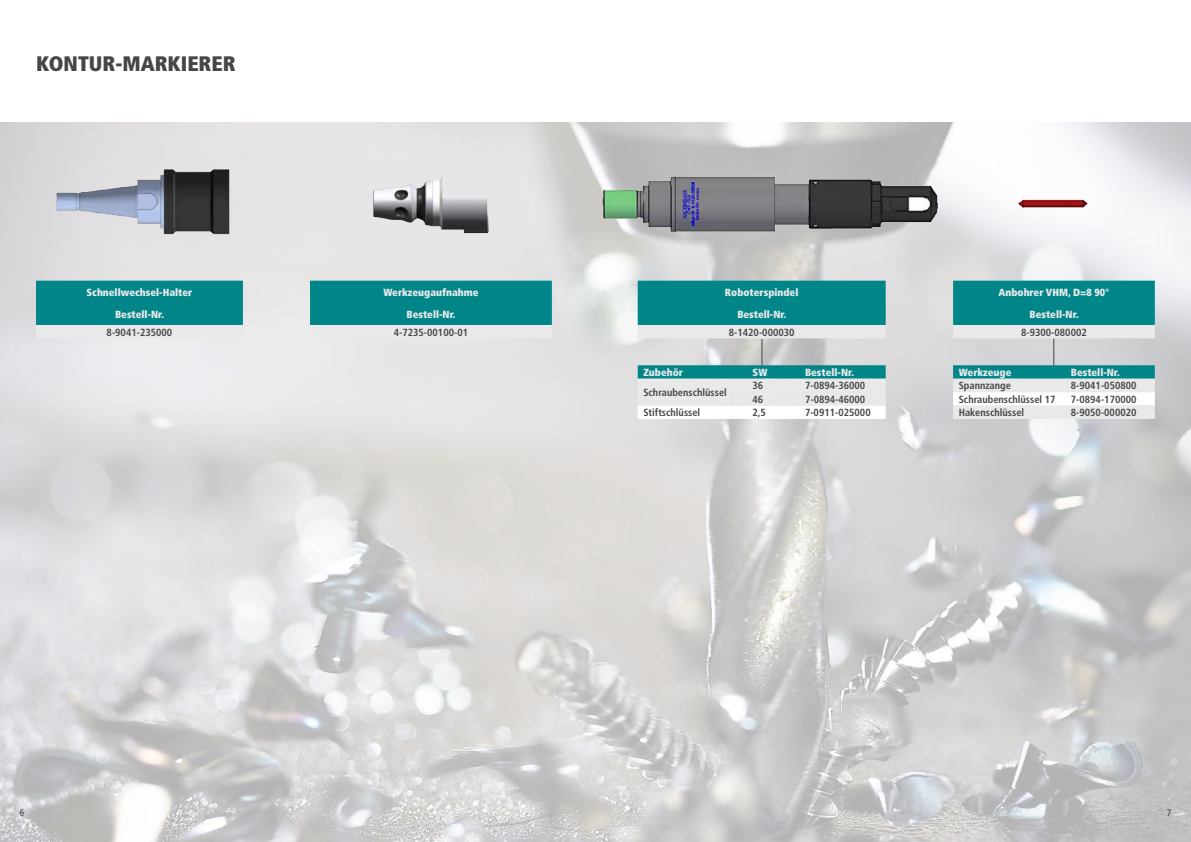
<style>
.page{position:relative;width:1191px;height:842px;background:#fff}
.page>*{position:absolute;margin:0;border:0;box-sizing:border-box;transform-origin:0 0}
.t1{font:900 condensed 21px "Frutiger LT Std";color:#464547}
.t2{font:700 condensed 10.3px "Frutiger LT Std";color:#464547}
.t3{font:900 condensed 10.3px "Frutiger LT Std";color:#e9e9ea}
.t4{font:condensed 9.5px "Frutiger LT Std";color:#464547}
</style>
<div class="page">
<img style="left:0;top:122px;width:1191px;height:720px">
<img style="left:998px;top:154px;width:95px;height:95px">
<img style="left:595px;top:155px;width:349px;height:95px">
<img style="left:360px;top:155px;width:137px;height:95px">
<img style="left:54px;top:154px;width:188px;height:95px">
<svg style="left:36px;top:281px;width:1118px;height:44px;background:#2d989b"></svg>
<svg style="left:36px;top:325px;width:1118px;height:81px;background:#d3dcde"></svg>
<svg style="left:637px;top:392px;width:517px;height:27px"></svg>
<h1 class="t1" style="left:36px;top:51px;width:201px">Kontur-Markierer</h1>
<p class="t3" style="left:86px;top:286px;width:107px">Schnellwechsel-Halter</p>
<p class="t3" style="left:383px;top:286px;width:96px">Werkzeugaufnahme</p>
<p class="t3" style="left:725px;top:286px;width:75px">Roboterspindel</p>
<p class="t3" style="left:998px;top:286px;width:112px">Anbohrer VHM, D=8 90°</p>
<p class="t3" style="left:115px;top:308px;width:51px">Bestell-Nr.</p>
<p class="t3" style="left:406px;top:308px;width:51px">Bestell-Nr.</p>
<p class="t3" style="left:737px;top:308px;width:51px">Bestell-Nr.</p>
<p class="t3" style="left:1029px;top:308px;width:51px">Bestell-Nr.</p>
<p class="t2" style="left:107px;top:326px;width:67px">8-9041-235000</p>
<p class="t2" style="left:394px;top:326px;width:76px">4-7235-00100-01</p>
<p class="t2" style="left:729px;top:326px;width:67px">8-1420-000030</p>
<p class="t2" style="left:1021px;top:326px;width:67px">8-9300-080002</p>
<p class="t3" style="left:643px;top:366px;width:41px">Zubehör</p>
<p class="t3" style="left:752px;top:366px;width:16px">SW</p>
<p class="t3" style="left:805px;top:366px;width:51px">Bestell-Nr.</p>
<p class="t3" style="left:958px;top:366px;width:54px">Werkzeuge</p>
<p class="t3" style="left:1070px;top:366px;width:51px">Bestell-Nr.</p>
<p class="t2" style="left:643px;top:386px;width:85px">Schraubenschlüssel</p>
<p class="t2" style="left:752px;top:380px;width:12px">36</p>
<p class="t2" style="left:805px;top:380px;width:62px">7-0894-36000</p>
<p class="t2" style="left:958px;top:380px;width:54px">Spannzange</p>
<p class="t2" style="left:1070px;top:380px;width:67px">8-9041-050800</p>
<p class="t2" style="left:752px;top:393px;width:12px">46</p>
<p class="t2" style="left:805px;top:393px;width:62px">7-0894-46000</p>
<p class="t2" style="left:958px;top:393px;width:98px">Schraubenschlüssel 17</p>
<p class="t2" style="left:1070px;top:393px;width:67px">7-0894-170000</p>
<p class="t2" style="left:643px;top:406px;width:58px">Stiftschlüssel</p>
<p class="t2" style="left:752px;top:406px;width:15px">2,5</p>
<p class="t2" style="left:805px;top:406px;width:67px">7-0911-025000</p>
<p class="t2" style="left:958px;top:406px;width:67px">Hakenschlüssel</p>
<p class="t2" style="left:1070px;top:406px;width:67px">8-9050-000020</p>
<p class="t4" style="left:20px;top:807px;width:6px">6</p>
<p class="t4" style="left:1166px;top:807px;width:6px">7</p>
</div>
